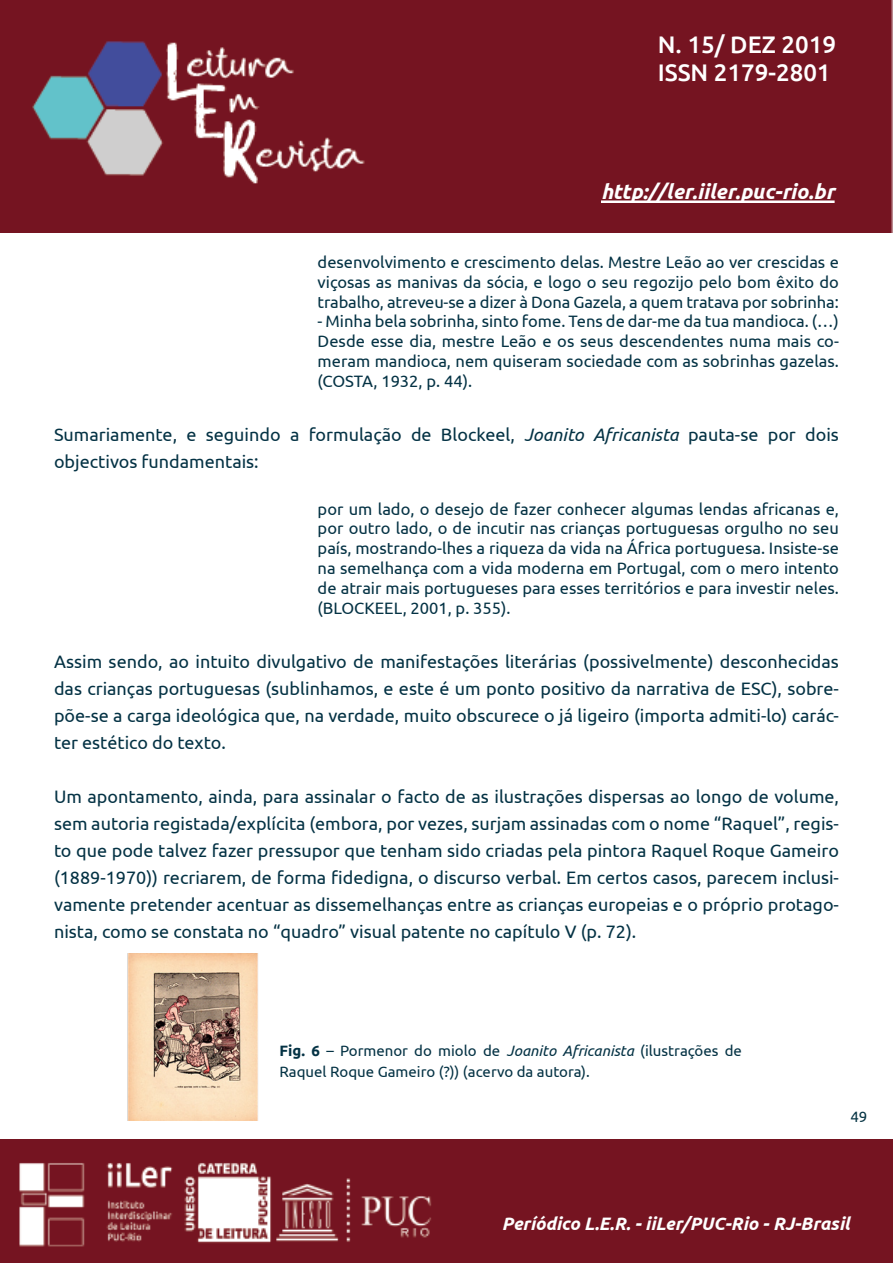
<style>
.page{position:relative;width:893px;height:1263px;background:#fff}
.page>*{position:absolute;margin:0;border:0;box-sizing:border-box;transform-origin:0 0}
.t1{font:500 24px/28.8px "Ubuntu";color:#fff}
.t2{font:italic 700 21px "Ubuntu";color:#fff}
.t3{font:18px/27px "Ubuntu";color:#043244;text-align:justify}
.t4{font:italic 700 18px "Ubuntu";color:#fff}
.t5{font:16.5px/19.8px "Ubuntu";color:#043244;text-align:justify}
.t6{font:15px/21px "Ubuntu";color:#043244}
.t7{font:15px "Ubuntu";color:#063444}
.s1{font-style:italic}
.s2{font-weight:700}
</style>
<div class="page">
<img style="left:0;top:0;width:893px;height:232px">
<img style="left:0;top:1140px;width:893px;height:123px">
<div style="left:510px;top:15px;width:357px;height:187px;background:#751421"></div>
<div style="left:38px;top:191px;width:357px;height:30px;background:#751421"></div>
<hr style="left:601px;top:200px;width:234px;height:3px;background:#fff">
<img style="left:127px;top:953px;width:131px;height:167px">
<h1 class="t1" style="left:658px;top:29px;width:180px">N. 15/ DEZ 2019<br>ISSN 2179-2801</h1>
<p class="t2" style="left:601px;top:179px;width:235px">http://ler.iiler.puc-rio.br</p>
<p class="t5" style="left:318px;top:252px;width:523px">desenvolvimento e crescimento delas. Mestre Leão ao ver crescidas e viçosas as manivas da sócia, e logo o seu regozijo pelo bom êxito do trabalho, atreveu-se a dizer à Dona Gazela, a quem tratava por sobrinha:</p>
<p class="t5" style="left:318px;top:311px;width:523px">- Minha bela sobrinha, sinto fome. Tens de dar-me da tua mandioca. (…)<br>Desde esse dia, mestre Leão e os seus descendentes numa mais co&shy;meram mandioca, nem quiseram sociedade com as sobrinhas gazelas. (COSTA, 1932, p. 44).</p>
<p class="t3" style="left:54px;top:420px;width:786px">Sumariamente, e seguindo a formulação de Blockeel, <span class="s1">Joanito Africanista</span> pauta-se por dois objectivos fundamentais:</p>
<p class="t5" style="left:318px;top:498px;width:523px">por um lado, o desejo de fazer conhecer algumas lendas africanas e, por outro lado, o de incutir nas crianças portuguesas orgulho no seu país, mostrando-lhes a riqueza da vida na África portuguesa. Insiste-se na semelhança com a vida moderna em Portugal, com o mero intento de atrair mais portugueses para esses territórios e para investir neles. (BLOCKEEL, 2001, p. 355).</p>
<p class="t3" style="left:54px;top:647px;width:786px">Assim sendo, ao intuito divulgativo de manifestações literárias (possivelmente) desconhecidas das crianças portuguesas (sublinhamos, e este é um ponto positivo da narrativa de ESC), sobre&shy;põe-se a carga ideológica que, na verdade, muito obscurece o já ligeiro (importa admiti-lo) carác&shy;ter estético do texto.</p>
<p class="t3" style="left:54px;top:782px;width:786px">Um apontamento, ainda, para assinalar o facto de as ilustrações dispersas ao longo de volume, sem autoria registada/explícita (embora, por vezes, surjam assinadas com o nome “Raquel”, regis&shy;to que pode talvez fazer pressupor que tenham sido criadas pela pintora Raquel Roque Gameiro (1889-1970)) recriarem, de forma fidedigna, o discurso verbal. Em certos casos, parecem inclusi&shy;vamente pretender acentuar as dissemelhanças entre as crianças europeias e o próprio protago&shy;nista, como se constata no “quadro” visual patente no capítulo V (p. 72).</p>
<p class="t6" style="left:279px;top:1040px;width:464px"><span class="s2">Fig. 6</span> – Pormenor do miolo de <span class="s1">Joanito Africanista</span> (ilustrações de<br>Raquel Roque Gameiro (?)) (acervo da autora).</p>
<p class="t7" style="left:850px;top:1107px;width:18px">49</p>
<p class="t4" style="left:502px;top:1213px;width:349px">Períódico L.E.R. - iiLer/PUC-Rio - RJ-Brasil</p>
</div>
